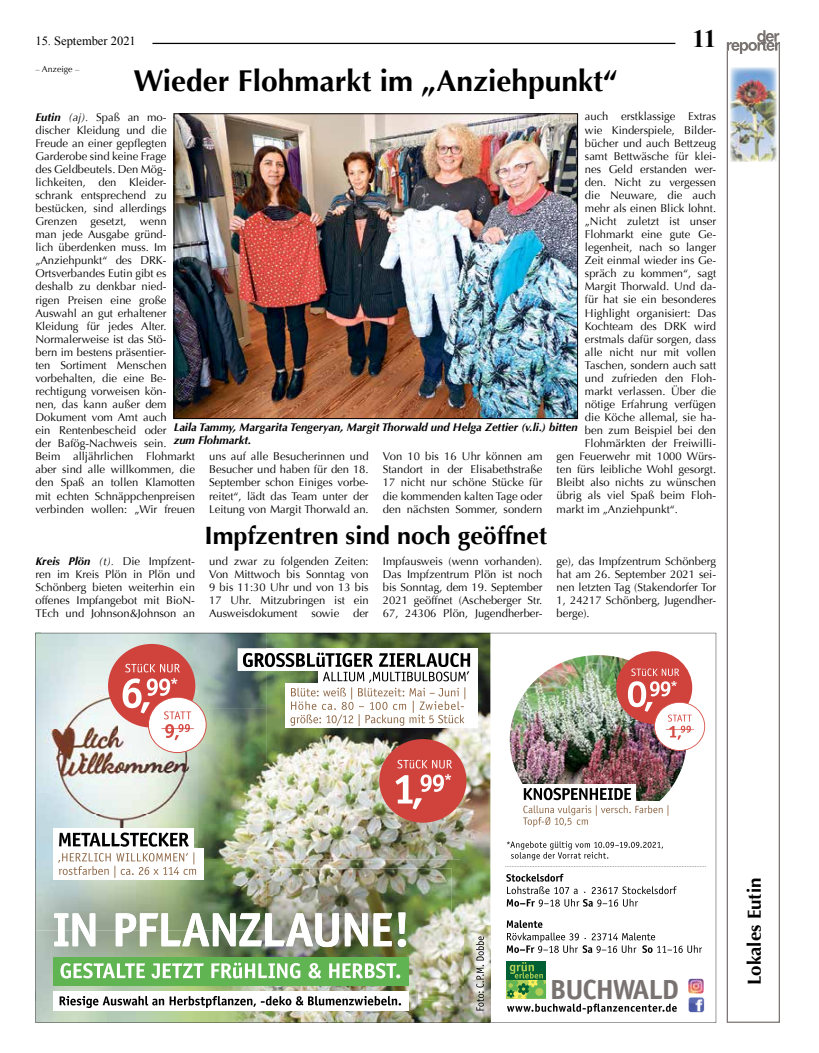
<style>
.page{position:relative;width:819px;height:1053px;background:#fff}
.page>*{position:absolute;margin:0;border:0;box-sizing:border-box;transform-origin:0 0}
.t1{font:700 30px "Optima";color:#000}
.t2{font:700 27.75px "Officina Sans Std";letter-spacing:-.04em;color:#787370;scale:1.04 1}
.t3{font:700 25px "Optima";color:#000}
.t4{font:700 25px "Times New Roman";color:#000}
.t5{font:700 18.75px "Optima";color:#000}
.t6{font:12.5px "Times New Roman";color:#000}
.t7{font:11.25px/13px "Optima";color:#000;text-align:justify}
.t8{font:italic 700 11.25px/13px "Optima";color:#000}
.t9{font:8.75px "Optima";color:#000}
.s1{font-weight:700;font-style:italic}
.s2{font-style:italic}
</style>
<div class="page">
<hr style="left:152px;top:43px;width:523px;height:1px;background:#000">
<img style="left:35px;top:632px;width:681px;height:390px">
<svg style="left:726px;top:54px;width:54px;height:968px"></svg>
<svg style="left:726px;top:30px;width:54px;height:24px"></svg>
<img style="left:730px;top:67px;width:46px;height:94px">
<img style="left:176px;top:115px;width:400px;height:302px">
<div style="left:174px;top:113px;width:404px;height:306px;border:1px solid #000"></div>
<p class="t6" style="left:35px;top:32px;width:102px">15. September 2021</p>
<p class="t4" style="left:692px;top:21px;width:25px">11</p>
<p class="t9" style="left:35px;top:64px;width:45px">– Anzeige –</p>
<p class="t7" style="left:35px;top:110px;width:161px;text-align:left"><span class="s1">Eutin</span> <span class="s2">(aj).</span> Spaß an mo&shy;discher Kleidung und die<br>Freude an einer gepflegten<br>Garderobe sind keine Frage<br>des Geldbeutels. Den Mög&shy;lichkeiten, den Kleider&shy;schrank entsprechend zu bestücken, sind allerdings<br>Grenzen gesetzt, wenn<br>man jede Ausgabe gründ-<br>lich überdenken muss. Im „Anziehpunkt“ des DRK-<br>Ortsverbandes Eutin gibt es deshalb zu denkbar nied-<br>rigen Preisen eine große<br>Auswahl an gut erhaltener<br>Kleidung für jedes Alter.<br>Normalerweise ist das Stö-<br>bern im bestens präsentier-<br>ten Sortiment Menschen vorbehalten, die eine Be&shy;rechtigung vorweisen kön-<br>nen, das kann außer dem<br>Dokument vom Amt auch<br>ein Rentenbescheid oder<br>der Bafög-Nachweis sein.<br>Beim alljährlichen Flohmarkt aber sind alle willkommen, die den Spaß an tollen Klamotten mit echten Schnäppchenpreisen verbinden wollen: „Wir freuen</p>
<p class="t1" style="left:133px;top:64px;width:486px">Wieder Flohmarkt im „Anziehpunkt“</p>
<p class="t7" style="left:585px;top:110px;width:133px">auch erstklassige Extras</p>
<p class="t7" style="left:585px;top:123px;width:133px">wie Kinderspiele, Bilder-</p>
<p class="t7" style="left:585px;top:136px;width:133px">bücher und auch Bettzeug</p>
<p class="t7" style="left:585px;top:149px;width:133px">samt Bettwäsche für klei-</p>
<p class="t7" style="left:585px;top:162px;width:133px">nes Geld erstanden wer-</p>
<p class="t7" style="left:585px;top:176px;width:133px">den. Nicht zu vergessen</p>
<p class="t7" style="left:585px;top:189px;width:133px">die Neuware, die auch</p>
<p class="t7" style="left:585px;top:202px;width:133px">mehr als einen Blick lohnt.</p>
<p class="t7" style="left:585px;top:215px;width:133px">„Nicht zuletzt ist unser</p>
<p class="t7" style="left:585px;top:228px;width:133px">Flohmarkt eine gute Ge-</p>
<p class="t7" style="left:585px;top:241px;width:133px">legenheit, nach so langer</p>
<p class="t7" style="left:585px;top:254px;width:133px">Zeit einmal wieder ins Ge-</p>
<p class="t7" style="left:585px;top:267px;width:133px">spräch zu kommen“, sagt</p>
<p class="t7" style="left:585px;top:280px;width:133px">Margit Thorwald. Und da-</p>
<p class="t7" style="left:585px;top:293px;width:133px">für hat sie ein besonderes</p>
<p class="t7" style="left:585px;top:306px;width:133px">Highlight organisiert: Das</p>
<p class="t7" style="left:585px;top:319px;width:133px">Kochteam des DRK wird</p>
<p class="t7" style="left:585px;top:332px;width:133px">erstmals dafür sorgen, dass</p>
<p class="t7" style="left:585px;top:345px;width:133px">alle nicht nur mit vollen</p>
<p class="t7" style="left:585px;top:358px;width:133px">Taschen, sondern auch satt</p>
<p class="t7" style="left:585px;top:371px;width:133px">und zufrieden den Floh-</p>
<p class="t7" style="left:585px;top:385px;width:133px">markt verlassen. Über die</p>
<p class="t7" style="left:585px;top:398px;width:133px">nötige Erfahrung verfügen</p>
<p class="t7" style="left:585px;top:411px;width:133px">die Köche allemal, sie ha-</p>
<p class="t7" style="left:585px;top:424px;width:133px">ben zum Beispiel bei den</p>
<p class="t7" style="left:585px;top:437px;width:133px">Flohmärkten der Freiwilli-</p>
<p class="t7" style="left:556px;top:450px;width:161px">gen Feuerwehr mit 1000 Würs-</p>
<p class="t7" style="left:556px;top:463px;width:161px">ten fürs leibliche Wohl gesorgt.</p>
<p class="t7" style="left:556px;top:476px;width:161px">Bleibt also nichts zu wünschen</p>
<p class="t7" style="left:556px;top:489px;width:161px">übrig als viel Spaß beim Floh-</p>
<p class="t7" style="left:556px;top:502px;width:123px">markt im „Anziehpunkt“.</p>
<p class="t8" style="left:174px;top:421px;width:405px">Laila Tammy, Margarita Tengeryan, Margit Thorwald und Helga Zettier (v.li.) bitten zum Flohmarkt.</p>
<p class="t7" style="left:383px;top:450px;width:161px">Von 10 bis 16 Uhr können am Standort in der Elisabethstraße 17 nicht nur schöne Stücke für die kommenden kalten Tage oder den nächsten Sommer, sondern</p>
<p class="t7" style="left:209px;top:450px;width:161px">uns auf alle Besucherinnen und Besucher und haben für den 18.<br>September schon Einiges vorbe&shy;reitet“, lädt das Team unter der Leitung von Margit Thorwald an.</p>
<p class="t3" style="left:204px;top:521px;width:344px">Impfzentren sind noch geöffnet</p>
<p class="t7" style="left:35px;top:554px;width:161px"><span class="s1">Kreis Plön</span> <span class="s2">(t).</span> Die Impfzent&shy;ren im Kreis Plön in Plön und Schönberg bieten weiterhin ein offenes Impfangebot mit BioN-TEch und Johnson&amp;Johnson an</p>
<p class="t7" style="left:209px;top:554px;width:161px">und zwar zu folgenden Zeiten:<br>Von Mittwoch bis Sonntag von 9 bis 11:30 Uhr und von 13 bis 17 Uhr. Mitzubringen ist ein Ausweisdokument sowie der</p>
<p class="t7" style="left:383px;top:554px;width:161px">Impfausweis (wenn vorhanden).<br>Das Impfzentrum Plön ist noch bis Sonntag, dem 19. September 2021 geöffnet (Ascheberger Str.<br>67, 24306 Plön, Jugendherber-</p>
<p class="t7" style="left:556px;top:554px;width:161px">ge), das Impfzentrum Schönberg hat am 26. September 2021 sei&shy;nen letzten Tag (Stakendorfer Tor 1, 24217 Schönberg, Jugendher&shy;berge).</p>
<p class="t2" style="left:550px;top:971px;width:126px">BUCHWALD</p>
<p class="t5" style="left:743px;top:985px;width:109px;rotate:-90deg">Lokales Eutin</p>
</div>
